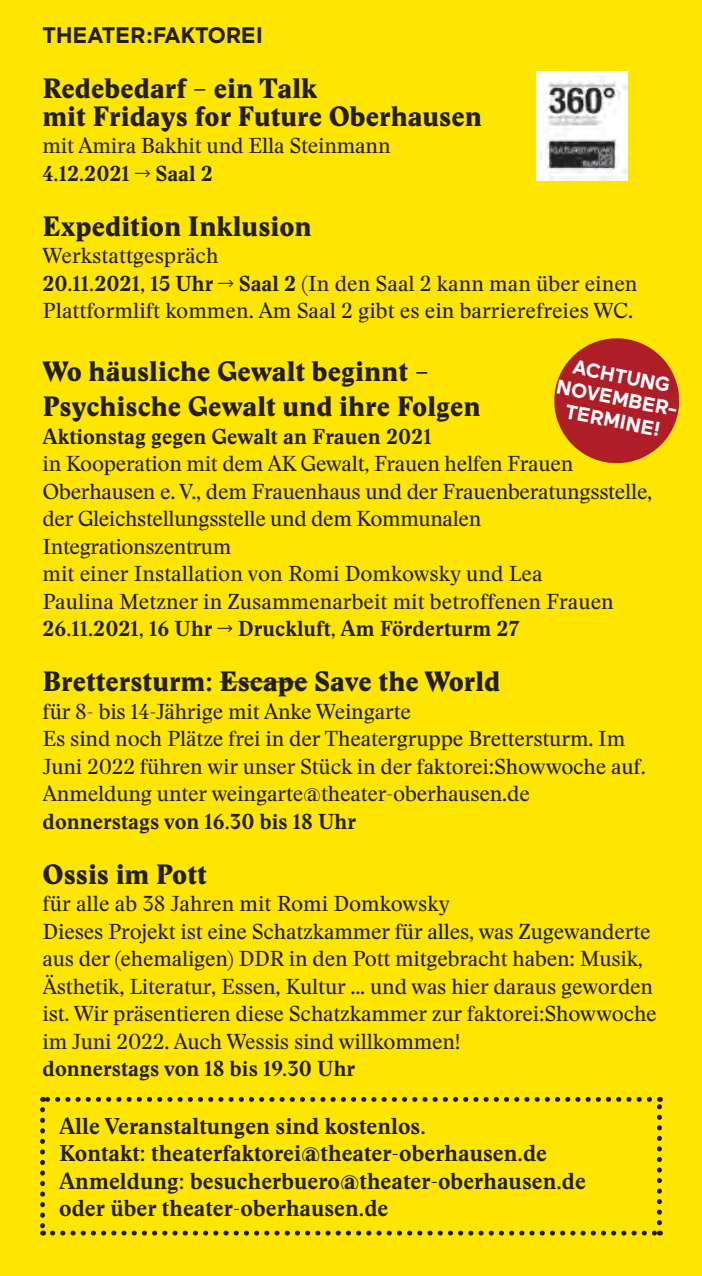
<style>
.page{position:relative;width:702px;height:1276px;background:#ffe601}
.page>*{position:absolute;margin:0;border:0;box-sizing:border-box;transform-origin:0 0}
.t1{font:27.5px/27.5px "Stanley Poster";color:#231f20}
.t2{font:700 22.5px/27.5px "Stanley";color:#231f20}
.t3{font:700 22.5px "Maax";color:#231f20}
.t4{font:21.25px/27.5px "Stanley";letter-spacing:-.01em;color:#231f20}
.t5{font:700 21.25px "Stanley";color:#231f20}
.t6{font:700 20px/22.5px "Maax";color:#fff;text-align:center}
.s1{font-weight:700}
</style>
<div class="page">
<svg style="left:554px;top:338px;width:126px;height:126px"></svg>
<hr style="left:219px;top:681px;width:88px;height:1px;background:#231f20">
<svg style="left:40px;top:1109px;width:5px;height:126px"></svg>
<svg style="left:52px;top:1230px;width:608px;height:5px"></svg>
<svg style="left:657px;top:1097px;width:5px;height:125px"></svg>
<svg style="left:43px;top:1097px;width:606px;height:5px"></svg>
<img style="left:536px;top:71px;width:91px;height:110px">
<p class="t3" style="left:43px;top:23px;width:222px">THEATER:FAKTOREI</p>
<p class="t1" style="left:43px;top:75px;width:441px">Redebedarf – ein Talk<br>mit Fridays for Future Oberhausen</p>
<p class="t4" style="left:43px;top:132px;width:349px">mit Amira Bakhit und Ella Steinmann</p>
<p class="t5" style="left:43px;top:159px;width:172px">4.12.2021 → Saal 2</p>
<p class="t1" style="left:43px;top:213px;width:271px">Expedition Inklusion</p>
<p class="t4" style="left:43px;top:242px;width:596px">Werkstattgespräch<br><span class="s1">20.11.2021, 15 Uhr → Saal 2</span> (In den Saal 2 kann man über einen<br>Plattformlift kommen. Am Saal 2 gibt es ein barrierefreies WC.</p>
<p class="t1" style="left:43px;top:354px;width:439px;line-height:35px">Wo häusliche Gewalt beginnt –<br>Psychische Gewalt und ihre Folgen</p>
<p class="t5" style="left:43px;top:421px;width:390px">Aktionstag gegen Gewalt an Frauen 2021</p>
<p class="t4" style="left:43px;top:450px;width:611px">in Kooperation mit dem AK Gewalt, Frauen helfen Frauen Oberhausen e. V., dem Frauenhaus und der Frauenberatungsstelle, der Gleichstellungsstelle und dem Kommunalen Integrationszentrum<br>mit einer Installation von Romi Domkowsky und Lea<br>Paulina Metzner in Zusammenarbeit mit betroffenen Frauen</p>
<p class="t5" style="left:43px;top:614px;width:478px">26.11.2021, 16 Uhr → Druckluft, Am Förderturm 27</p>
<p class="t1" style="left:43px;top:668px;width:459px">Brettersturm: Escape Save the World</p>
<p class="t4" style="left:43px;top:697px;width:604px">für 8- bis 14-Jährige mit Anke Weingarte<br>Es sind noch Plätze frei in der Theatergruppe Brettersturm. Im Juni 2022 führen wir unser Stück in der faktorei:Showwoche auf.<br>Anmeldung unter weingarte@theater-oberhausen.de</p>
<p class="t5" style="left:43px;top:806px;width:315px">donnerstags von 16.30 bis 18 Uhr</p>
<p class="t1" style="left:43px;top:860px;width:166px">Ossis im Pott</p>
<p class="t4" style="left:43px;top:890px;width:615px">für alle ab 38 Jahren mit Romi Domkowsky<br>Dieses Projekt ist eine Schatzkammer für alles, was Zugewanderte aus der (ehemaligen) DDR in den Pott mitgebracht haben: Musik, Ästhetik, Literatur, Essen, Kultur ... und was hier daraus geworden ist. Wir präsentieren diese Schatzkammer zur faktorei:Showwoche im Juni 2022. Auch Wessis sind willkommen!</p>
<p class="t5" style="left:43px;top:1054px;width:314px">donnerstags von 18 bis 19.30 Uhr</p>
<p class="t6" style="left:563px;top:353px;width:124px;rotate:11deg">ACHTUNG<br>NOVEMBER-<br>TERMINE!</p>
<p class="t2" style="left:59px;top:1112px;width:528px">Alle Veranstaltungen sind kostenlos.<br>Kontakt: theaterfaktorei@theater-oberhausen.de Anmeldung: besucherbuero@theater-oberhausen.de oder über theater-oberhausen.de</p>
</div>
